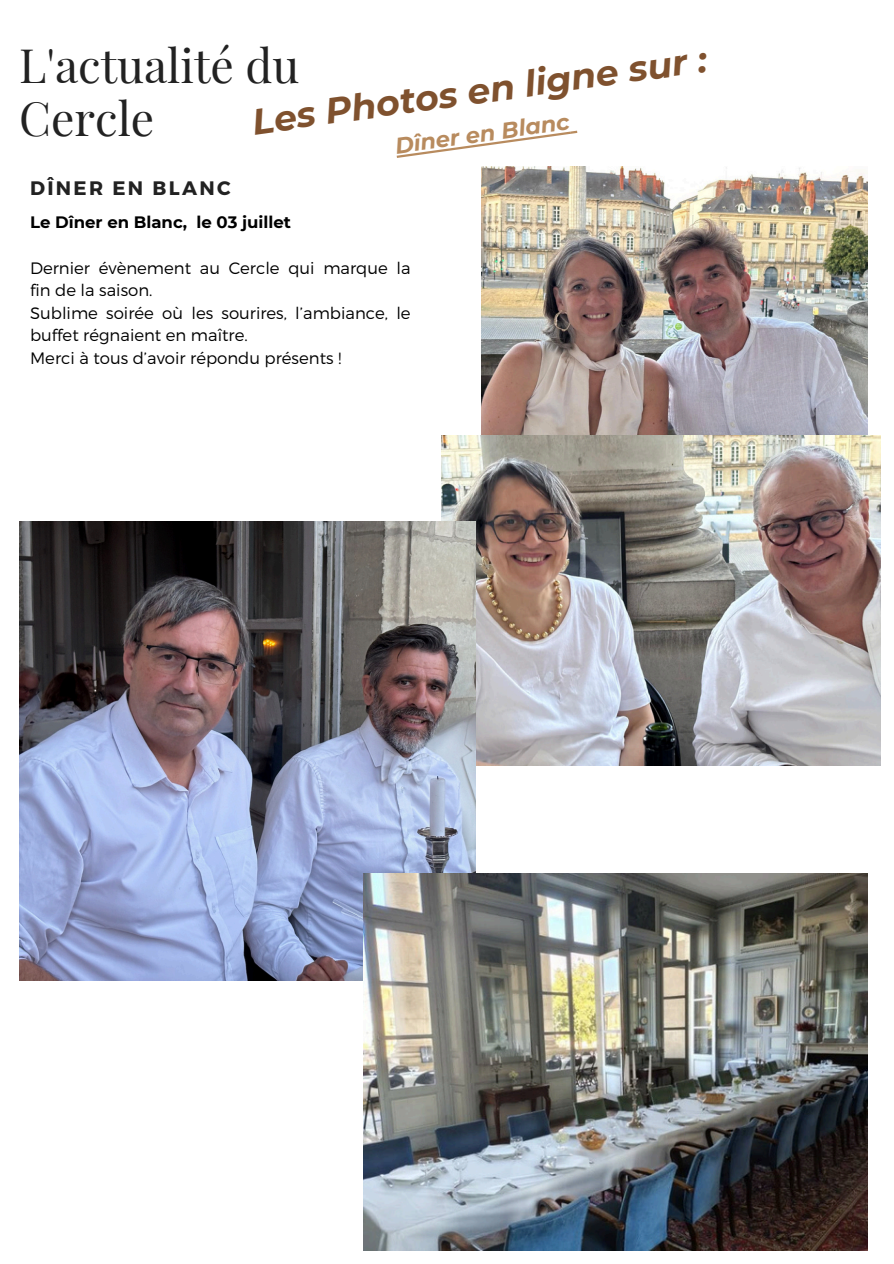
<style>
.page{position:relative;width:894px;height:1264px;background:#fff}
.page>*{position:absolute;margin:0;border:0;box-sizing:border-box;transform-origin:0 0}
.t1{font:46.35px/52.9px "Playfair Display";color:#222}
.t2{font:italic 700 36px "Montserrat";color:#7f512e}
.t3{font:italic 700 22.5px "Montserrat";color:#b88b5e}
.t4{font:700 19.5px "Montserrat";letter-spacing:.12em;color:#222}
.t5{font:300 16.5px/22.5px "Montserrat";color:#000}
.t6{font:700 16.5px "Montserrat";color:#000}
</style>
<div class="page">
<img style="left:482px;top:167px;width:384px;height:268px">
<img style="left:441px;top:435px;width:439px;height:330px">
<img style="left:19px;top:521px;width:456px;height:459px">
<img style="left:363px;top:873px;width:504px;height:377px">
<svg style="left:396px;top:131px;width:181px;height:27px"></svg>
<h1 class="t1" style="left:19px;top:37px;width:282px">L'actualité du<br>Cercle</h1>
<p class="t4" style="left:30px;top:175px;width:202px">DÎNER EN BLANC</p>
<h2 class="t2" style="left:249px;top:100px;width:460px;rotate:-8deg">Les Photos en ligne sur :</h2>
<h3 class="t3" style="left:393px;top:132px;width:177px;rotate:-8deg">Dîner en Blanc</h3>
<p class="t6" style="left:30px;top:212px;width:262px">Le Dîner en Blanc, le 03 juillet</p>
<p class="t5" style="left:30px;top:256px;width:382px">Dernier évènement au Cercle qui marque la fin de la saison.<br>Sublime soirée où les sourires, l’ambiance, le buffet régnaient en maître.<br>Merci à tous d’avoir répondu présents !</p>
</div>
